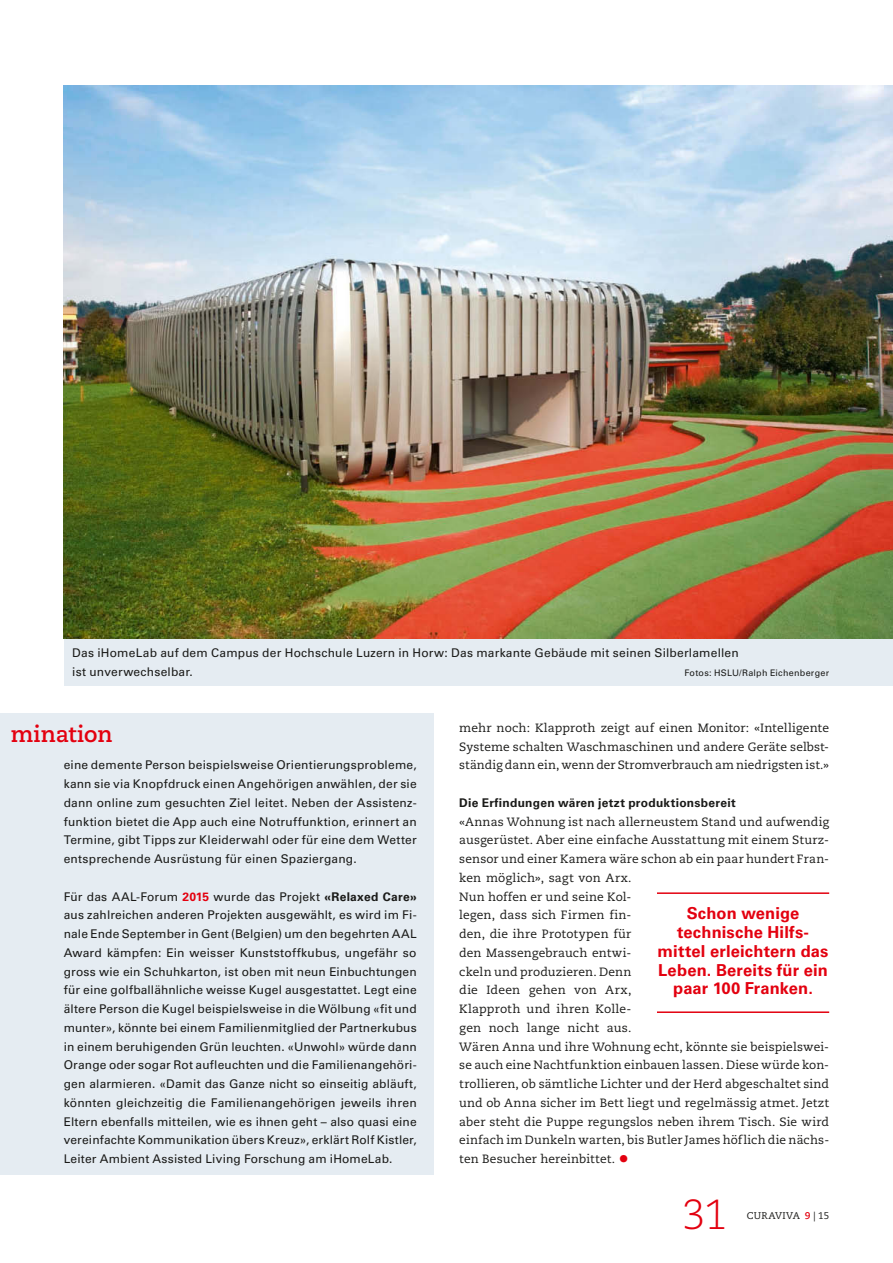
<style>
.page{position:relative;width:893px;height:1263px;background:#fff}
.page>*{position:absolute;margin:0;border:0;box-sizing:border-box;transform-origin:0 0}
.t1{font:300 42px "Caecilia LT Std";color:#e3000f}
.t2{font:700 22.5px "Caecilia LT Std";color:#e3000f}
.t3{font:700 16.5px/18.8px "Univers LT Std";letter-spacing:.01em;color:#e3000f;text-align:center}
.t4{font:12px/18.8px "Univers LT Std";letter-spacing:.015em;color:#1a1a18;text-align:justify}
.t5{font:12px/18.8px "Caecilia LT Std";letter-spacing:.01em;color:#1a1a18;text-align:justify}
.t6{font:700 12px "Univers LT Std";letter-spacing:.025em;color:#1a1a18}
.t7{font:9.75px "Caecilia LT Std";letter-spacing:.035em;color:#1a1a18}
.t8{font:9px "Univers LT Std";letter-spacing:.025em;color:#1a1a18}
.s1{font-weight:700;color:#e3000f}
.s2{font-weight:700}
.s3{font-size:21px;color:#e3000f}
</style>
<div class="page">
<div style="left:0;top:713px;width:434px;height:462px;background:#e5ecf2"></div>
<div style="left:64px;top:638px;width:829px;height:48px;background:#e5ecf2"></div>
<img style="left:64px;top:85px;width:829px;height:553px">
<hr style="left:657px;top:892px;width:172px;height:2px;background:#e3000f">
<hr style="left:657px;top:1011px;width:172px;height:2px;background:#e3000f">
<p class="t4" style="left:72px;top:643px;width:668px">Das iHomeLab auf dem Campus der Hochschule Luzern in Horw: Das markante Gebäude mit seinen Silberlamellen ist unverwechselbar.</p>
<p class="t8" style="left:684px;top:667px;width:146px">Fotos: HSLU/Ralph Eichenberger</p>
<h2 class="t2" style="left:11px;top:721px;width:103px">mination</h2>
<p class="t4" style="left:64px;top:756px;width:354px">eine demente Person beispielsweise Orientierungsprobleme, kann sie via Knopfdruck einen Angehörigen anwählen, der sie dann online zum gesuchten Ziel leitet. Neben der Assistenz&shy;funktion bietet die App auch eine Notruffunktion, erinnert an Termine, gibt Tipps zur Kleiderwahl oder für eine dem Wetter entsprechende Ausrüstung für einen Spaziergang.</p>
<p class="t4" style="left:64px;top:887px;width:354px">Für das AAL-Forum <span class="s1">2015</span> wurde das Projekt <span class="s2">«Relaxed Care» </span>aus zahlreichen anderen Projekten ausgewählt, es wird im Fi&shy;nale Ende September in Gent (Belgien) um den begehrten AAL Award kämpfen: Ein weisser Kunststoffkubus, ungefähr so gross wie ein Schuhkarton, ist oben mit neun Einbuchtungen für eine golfballähnliche weisse Kugel ausgestattet. Legt eine ältere Person die Kugel beispielsweise in die Wölbung «fit und munter», könnte bei einem Familienmitglied der Partnerkubus in einem beruhigenden Grün leuchten. «Unwohl» würde dann Orange oder sogar Rot aufleuchten und die Familienangehöri&shy;gen alarmieren. «Damit das Ganze nicht so einseitig abläuft, könnten gleichzeitig die Familienangehörigen jeweils ihren Eltern ebenfalls mitteilen, wie es ihnen geht – also quasi eine vereinfachte Kommunikation übers Kreuz», erklärt Rolf Kistler, Leiter Ambient Assisted Living Forschung am iHomeLab.</p>
<p class="t5" style="left:459px;top:719px;width:371px">mehr noch: Klapproth zeigt auf einen Monitor: «Intelligente Systeme schalten Waschmaschinen und andere Geräte selbst&shy;ständig dann ein, wenn der Stromverbrauch am niedrigsten ist.»</p>
<p class="t6" style="left:459px;top:796px;width:278px">Die Erfindungen wären jetzt produktionsbereit</p>
<p class="t5" style="left:459px;top:812px;width:371px;text-align:left">«Annas Wohnung ist nach allerneustem Stand und aufwendig ausgerüstet. Aber eine einfache Ausstattung mit einem Sturz&shy;sensor und einer Kamera wäre schon ab ein paar hundert Fran&shy;ken möglich», sagt von Arx.<br>Nun hoffen er und seine Kol-<br>legen, dass sich Firmen fin-<br>den, die ihre Prototypen für<br>den Massengebrauch entwi-<br>ckeln und produzieren. Denn<br>die Ideen gehen von Arx,<br>Klapproth und ihren Kolle-<br>gen noch lange nicht aus.<br>Wären Anna und ihre Wohnung echt, könnte sie beispielswei&shy;se auch eine Nachtfunktion einbauen lassen. Diese würde kon&shy;trollieren, ob sämtliche Lichter und der Herd abgeschaltet sind und ob Anna sicher im Bett liegt und regelmässig atmet. Jetzt aber steht die Puppe regungslos neben ihrem Tisch. Sie wird einfach im Dunkeln warten, bis Butler James höflich die nächs&shy;ten Besucher hereinbittet. <span class="s3">•</span></p>
<h3 class="t3" style="left:658px;top:904px;width:172px">Schon wenige technische Hilfs&shy;mittel erleichtern das<br>Leben. Bereits für ein paar 100 Franken.</h3>
<h1 class="t1" style="left:682px;top:1191px;width:46px">31</h1>
<p class="t7" style="left:747px;top:1210px;width:84px">CURAVIVA <span class="s1">9</span> | 15</p>
</div>
